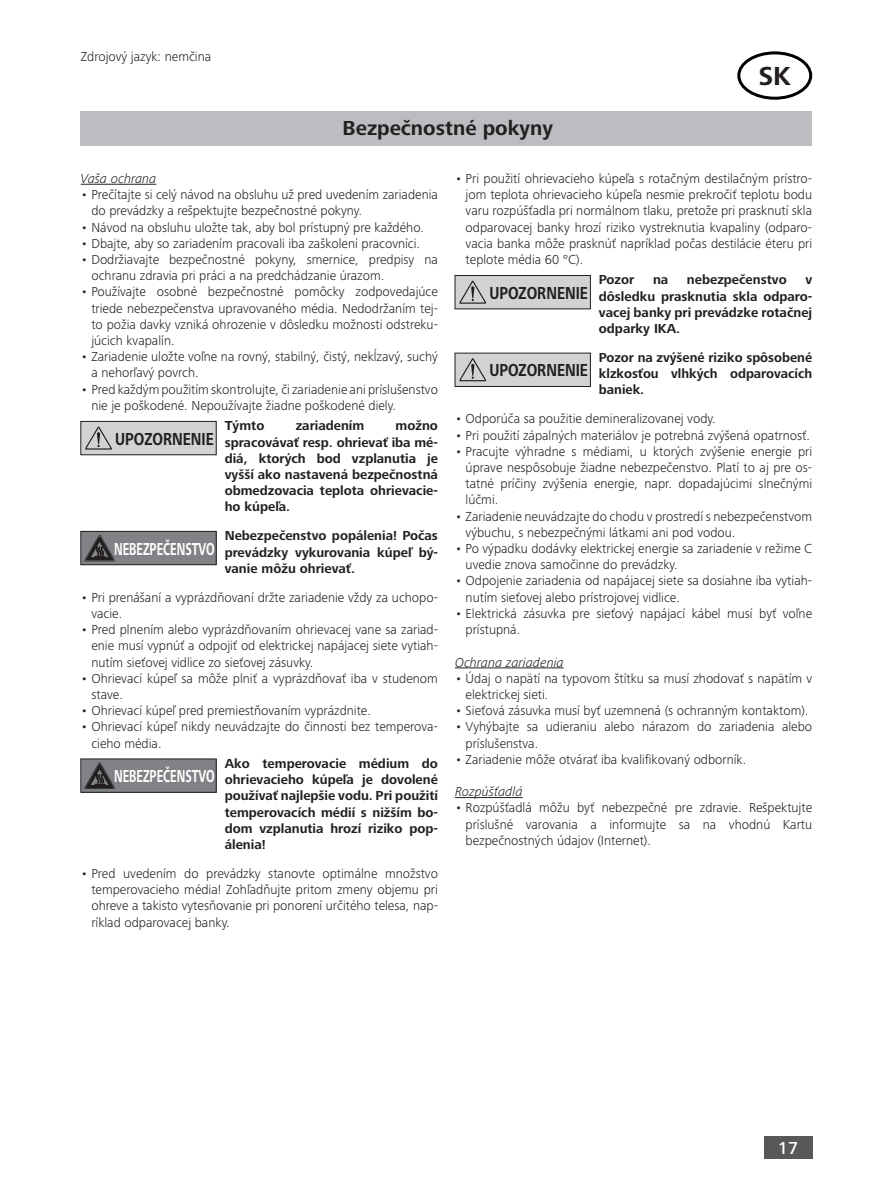
<style>
.page{position:relative;width:893px;height:1187px;background:#fff}
.page>*{position:absolute;margin:0;border:0;box-sizing:border-box;transform-origin:0 0}
.t1{font:700 27px "Frutiger Next IKA";color:#231f20}
.t2{font:700 21px "Frutiger Next IKA";color:#231f20}
.t3{font:700 18px "Frutiger Next IKA";color:#231f20;scale:.8 1}
.t4{font:700 18px "Frutiger Next IKA";color:#fff;scale:.65 1}
.t5{font:500 18px "Frutiger Next IKA";color:#fff}
.t6{font:300 13.5px/16.2px "Frutiger Next IKA";color:#231f20}
.t7{font:700 13.5px/16.2px "Frutiger Next IKA";color:#231f20;text-align:justify}
.t8{font:italic 300 13.5px "Frutiger Next IKA";color:#231f20}
</style>
<div class="page">
<div style="left:764px;top:1135px;width:48px;height:23px;background:#57585a"></div>
<hr style="left:81px;top:184px;width:75px;height:1px;background:#231f20">
<div style="left:81px;top:421px;width:135px;height:34px;background:#d1d2d4"></div>
<div style="left:80px;top:421px;width:137px;height:34px;border:1px solid #231f20"></div>
<svg style="left:85px;top:426px;width:27px;height:24px"></svg>
<div style="left:81px;top:531px;width:135px;height:33px;background:#808285"></div>
<div style="left:80px;top:531px;width:137px;height:34px;border:1px solid #231f20"></div>
<svg style="left:85px;top:535px;width:30px;height:26px"></svg>
<div style="left:81px;top:758px;width:135px;height:34px;background:#808285"></div>
<div style="left:80px;top:758px;width:137px;height:34px;border:1px solid #231f20"></div>
<svg style="left:85px;top:762px;width:30px;height:26px"></svg>
<hr style="left:455px;top:667px;width:109px;height:1px;background:#231f20">
<hr style="left:455px;top:797px;width:68px;height:1px;background:#231f20">
<div style="left:455px;top:275px;width:135px;height:34px;background:#d1d2d4"></div>
<div style="left:455px;top:275px;width:136px;height:34px;border:1px solid #231f20"></div>
<svg style="left:459px;top:280px;width:27px;height:24px"></svg>
<div style="left:455px;top:353px;width:135px;height:33px;background:#d1d2d4"></div>
<div style="left:455px;top:353px;width:136px;height:34px;border:1px solid #231f20"></div>
<svg style="left:459px;top:358px;width:27px;height:24px"></svg>
<div style="left:81px;top:112px;width:731px;height:34px;background:#bcbdc0"></div>
<div style="left:737px;top:51px;width:75px;height:49px;border:3px solid #000;border-radius:50%"></div>
<p class="t6" style="left:81px;top:49px;width:132px">Zdrojový jazyk: nemčina</p>
<h2 class="t2" style="left:343px;top:116px;width:212px">Bezpečnostné pokyny</h2>
<h1 class="t1" style="left:758px;top:61px;width:34px">SK</h1>
<p class="t8" style="left:81px;top:171px;width:77px">Vaša ochrana</p>
<p class="t6" style="left:91px;top:186px;width:348px;text-indent:-11px">• Prečítajte si celý návod na obsluhu už pred uvedením zariadenia do prevádzky a rešpektujte bezpečnostné pokyny.</p>
<p class="t6" style="left:81px;top:219px;width:345px">• Návod na obsluhu uložte tak, aby bol prístupný pre každého.</p>
<p class="t6" style="left:81px;top:235px;width:341px">• Dbajte, aby so zariadením pracovali iba zaškolení pracovníci.</p>
<p class="t6" style="left:91px;top:251px;width:348px;text-indent:-11px">• Dodržiavajte bezpečnostné pokyny, smernice, predpisy na ochranu zdravia pri práci a na predchádzanie úrazom.</p>
<p class="t6" style="left:91px;top:284px;width:348px;text-align:justify;text-indent:-11px">• Používajte osobné bezpečnostné pomôcky zodpovedajúce triede nebezpečenstva upravovaného média. Nedodržaním tej&shy;to požia davky vzniká ohrozenie v dôsledku možnosti odstreku&shy;júcich kvapalín.</p>
<p class="t6" style="left:91px;top:348px;width:348px;text-indent:-11px">• Zariadenie uložte voľne na rovný, stabilný, čistý, nekĺzavý, suchý a nehorľavý povrch.</p>
<p class="t6" style="left:91px;top:381px;width:348px;text-indent:-11px">• Pred každým použitím skontrolujte, či zariadenie ani príslušenstvo nie je poškodené. Nepoužívajte žiadne poškodené diely.</p>
<h3 class="t3" style="left:115px;top:428px;width:125px">UPOZORNENIE</h3>
<p class="t7" style="left:225px;top:418px;width:41px">Týmto</p>
<p class="t7" style="left:296px;top:418px;width:70px">zariadením</p>
<p class="t7" style="left:225px;top:418px;width:215px;text-indent:171px">možno spracovávať resp. ohrievať iba mé&shy;diá, ktorých bod vzplanutia je vyšší ako nastavená bezpečnostná obmedzovacia teplota ohrievacie&shy;ho kúpeľa.</p>
<h3 class="t4" style="left:114px;top:538px;width:157px">NEBEZPEČENSTVO</h3>
<p class="t7" style="left:225px;top:528px;width:215px">Nebezpečenstvo popálenia! Počas prevádzky vykurovania kúpeľ bý&shy;vanie môžu ohrievať.</p>
<p class="t6" style="left:91px;top:589px;width:348px;text-indent:-11px">• Pri prenášaní a vyprázdňovaní držte zariadenie vždy za uchopo&shy;vacie.</p>
<p class="t6" style="left:91px;top:621px;width:348px;text-align:justify;text-indent:-11px">• Pred plnením alebo vyprázdňovaním ohrievacej vane sa zariad&shy;enie musí vypnúť a odpojiť od elektrickej napájacej siete vytiah&shy;nutím sieťovej vidlice zo sieťovej zásuvky.</p>
<p class="t6" style="left:91px;top:670px;width:348px;text-indent:-11px">• Ohrievací kúpeľ sa môže plniť a vyprázdňovať iba v studenom stave.</p>
<p class="t6" style="left:81px;top:702px;width:292px">• Ohrievací kúpeľ pred premiestňovaním vyprázdnite.</p>
<p class="t6" style="left:91px;top:718px;width:348px;text-indent:-11px">• Ohrievací kúpeľ nikdy neuvádzajte do činnosti bez temperova&shy;cieho média.</p>
<h3 class="t4" style="left:114px;top:765px;width:157px">NEBEZPEČENSTVO</h3>
<p class="t7" style="left:225px;top:755px;width:215px">Ako temperovacie médium do ohrievacieho kúpeľa je dovolené používať najlepšie vodu. Pri použití temperovacích médií s nižším bo&shy;dom vzplanutia hrozí riziko pop&shy;álenia!</p>
<p class="t6" style="left:91px;top:865px;width:348px;text-align:justify;text-indent:-11px">• Pred uvedením do prevádzky stanovte optimálne množstvo temperovacieho média! Zohľadňujte pritom zmeny objemu pri ohreve a takisto vytesňovanie pri ponorení určitého telesa, nap&shy;ríklad odparovacej banky.</p>
<p class="t6" style="left:466px;top:170px;width:348px;text-align:justify;text-indent:-11px">• Pri použití ohrievacieho kúpeľa s rotačným destilačným prístro&shy;jom teplota ohrievacieho kúpeľa nesmie prekročiť teplotu bodu varu rozpúšťadla pri normálnom tlaku, pretože pri prasknutí skla odparovacej banky hrozí riziko vystreknutia kvapaliny (odparo&shy;vacia banka môže prasknúť napríklad počas destilácie éteru pri teplote média 60 °C).</p>
<h3 class="t3" style="left:489px;top:282px;width:125px">UPOZORNENIE</h3>
<p class="t7" style="left:599px;top:272px;width:37px">Pozor</p>
<p class="t7" style="left:653px;top:272px;width:17px">na</p>
<p class="t7" style="left:687px;top:272px;width:101px">nebezpečenstvo</p>
<p class="t7" style="left:599px;top:272px;width:215px;text-indent:206px">v dôsledku prasknutia skla odparo&shy;vacej banky pri prevádzke rotačnej odparky IKA.</p>
<h3 class="t3" style="left:489px;top:360px;width:125px">UPOZORNENIE</h3>
<p class="t7" style="left:599px;top:350px;width:215px">Pozor na zvýšené riziko spôsobené klzkosťou vlhkých odparovacích baniek.</p>
<p class="t6" style="left:455px;top:411px;width:262px">• Odporúča sa použitie demineralizovanej vody.</p>
<p class="t6" style="left:455px;top:427px;width:357px">• Pri použití zápalných materiálov je potrebná zvýšená opatrnosť.</p>
<p class="t6" style="left:466px;top:443px;width:348px;text-align:justify;text-indent:-11px">• Pracujte výhradne s médiami, u ktorých zvýšenie energie pri úprave nespôsobuje žiadne nebezpečenstvo. Platí to aj pre os&shy;tatné príčiny zvýšenia energie, napr. dopadajúcimi slnečnými lúčmi.</p>
<p class="t6" style="left:466px;top:508px;width:348px;text-indent:-11px">• Zariadenie neuvádzajte do chodu v prostredí s nebezpečenstvom výbuchu, s nebezpečnými látkami ani pod vodou.</p>
<p class="t6" style="left:466px;top:540px;width:348px;text-indent:-11px">• Po výpadku dodávky elektrickej energie sa zariadenie v režime C uvedie znova samočinne do prevádzky.</p>
<p class="t6" style="left:466px;top:573px;width:348px;text-indent:-11px">• Odpojenie zariadenia od napájacej siete sa dosiahne iba vytiah&shy;nutím sieťovej alebo prístrojovej vidlice.</p>
<p class="t6" style="left:466px;top:605px;width:348px;text-indent:-11px">• Elektrická zásuvka pre sieťový napájací kábel musí byť voľne prístupná.</p>
<p class="t8" style="left:455px;top:654px;width:110px">Ochrana zariadenia</p>
<p class="t6" style="left:466px;top:670px;width:348px;text-indent:-11px">• Údaj o napätí na typovom štítku sa musí zhodovať s napätím v elektrickej sieti.</p>
<p class="t6" style="left:455px;top:702px;width:355px">• Sieťová zásuvka musí byť uzemnená (s ochranným kontaktom).</p>
<p class="t6" style="left:466px;top:718px;width:348px;text-indent:-11px">• Vyhýbajte sa udieraniu alebo nárazom do zariadenia alebo príslušenstva.</p>
<p class="t6" style="left:455px;top:751px;width:293px">• Zariadenie môže otvárať iba kvalifikovaný odborník.</p>
<p class="t8" style="left:455px;top:784px;width:69px">Rozpúšťadlá</p>
<p class="t6" style="left:466px;top:799px;width:348px;text-align:justify;text-indent:-11px">• Rozpúšťadlá môžu byť nebezpečné pre zdravie. Rešpektujte príslušné varovania a informujte sa na vhodnú Kartu bezpečnostných údajov (Internet).</p>
<h3 class="t5" style="left:778px;top:1137px;width:22px">17</h3>
</div>
